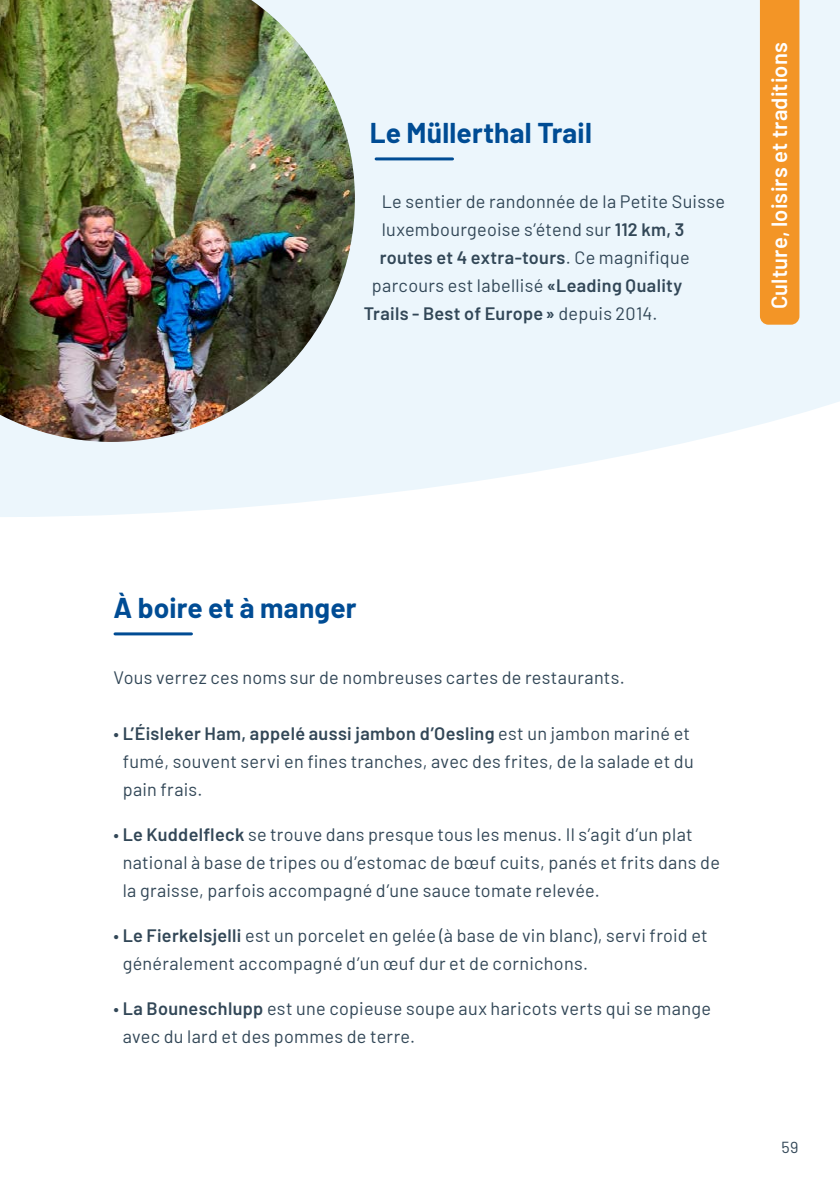
<style>
.page{position:relative;width:840px;height:1191px;background:#fff}
.page>*{position:absolute;margin:0;border:0;box-sizing:border-box;transform-origin:0 0}
.t1{font:700 28px "Barlow";letter-spacing:.005em;color:#004c94}
.t2{font:600 22px "Barlow";letter-spacing:.005em;color:#fff}
.t3{font:18px/28px "Barlow";letter-spacing:.015em;color:#324757}
.t4{font:600 18px "Barlow";letter-spacing:.015em;color:#324757}
.t5{font:16px "Barlow";color:#324757}
.s1{font-weight:600}
.s2{font-weight:400}
</style>
<div class="page">
<svg style="left:0;top:0;width:839px;height:517px;background:#eef6fc"></svg>
<hr style="left:115px;top:632px;width:76px;height:3px;background:#004c94">
<hr style="left:376px;top:157px;width:76px;height:3px;background:#004c94">
<div style="left:759px;top:0;width:40px;height:325px;background:#f39526"></div>
<img style="left:0;top:0;width:355px;height:442px">
<h1 class="t1" style="left:369px;top:112px;width:223px">Le Müllerthal Trail</h1>
<p class="t3" style="left:381px;top:186px;width:344px">Le sentier de randonnée de la Petite Suisse</p>
<p class="t3" style="left:381px;top:214px;width:304px">luxembourgeoise s’étend sur <span class="s1">112 km, 3</span></p>
<p class="t4" style="left:379px;top:245px;width:311px">routes et 4 extra-tours<span class="s2">. Ce magnifique</span></p>
<p class="t3" style="left:371px;top:270px;width:312px">parcours est labellisé <span class="s1">«Leading Quality</span></p>
<p class="t4" style="left:363px;top:301px;width:295px">Trails - Best of Europe» <span class="s2">depuis 2014.</span></p>
<p class="t2" style="left:762px;top:309px;width:268px;rotate:-90deg">Culture, loisirs et traditions</p>
<h1 class="t1" style="left:113px;top:587px;width:244px">À boire et à manger</h1>
<p class="t3" style="left:113px;top:662px;width:512px">Vous verrez ces noms sur de nombreuses cartes de restaurants.</p>
<p class="t3" style="left:123px;top:718px;width:572px;text-indent:-9px">• <span class="s1">L’Éisleker Ham, appelé aussi jambon d’Oesling</span> est un jambon mariné et fumé, souvent servi en fines tranches, avec des frites, de la salade et du pain frais.</p>
<p class="t3" style="left:123px;top:819px;width:598px;text-indent:-9px">• <span class="s1">Le Kuddelfleck</span> se trouve dans presque tous les menus. Il s’agit d’un plat national à base de tripes ou d’estomac de bœuf cuits, panés et frits dans de la graisse, parfois accompagné d’une sauce tomate relevée.</p>
<p class="t3" style="left:123px;top:920px;width:586px;text-indent:-9px">• <span class="s1">Le Fierkelsjelli</span> est un porcelet en gelée (à base de vin blanc), servi froid et généralement accompagné d’un œuf dur et de cornichons.</p>
<p class="t3" style="left:123px;top:993px;width:589px;text-indent:-9px">• <span class="s1">La Bouneschlupp</span> est une copieuse soupe aux haricots verts qui se mange avec du lard et des pommes de terre.</p>
<p class="t5" style="left:780px;top:1135px;width:19px">59</p>
</div>
